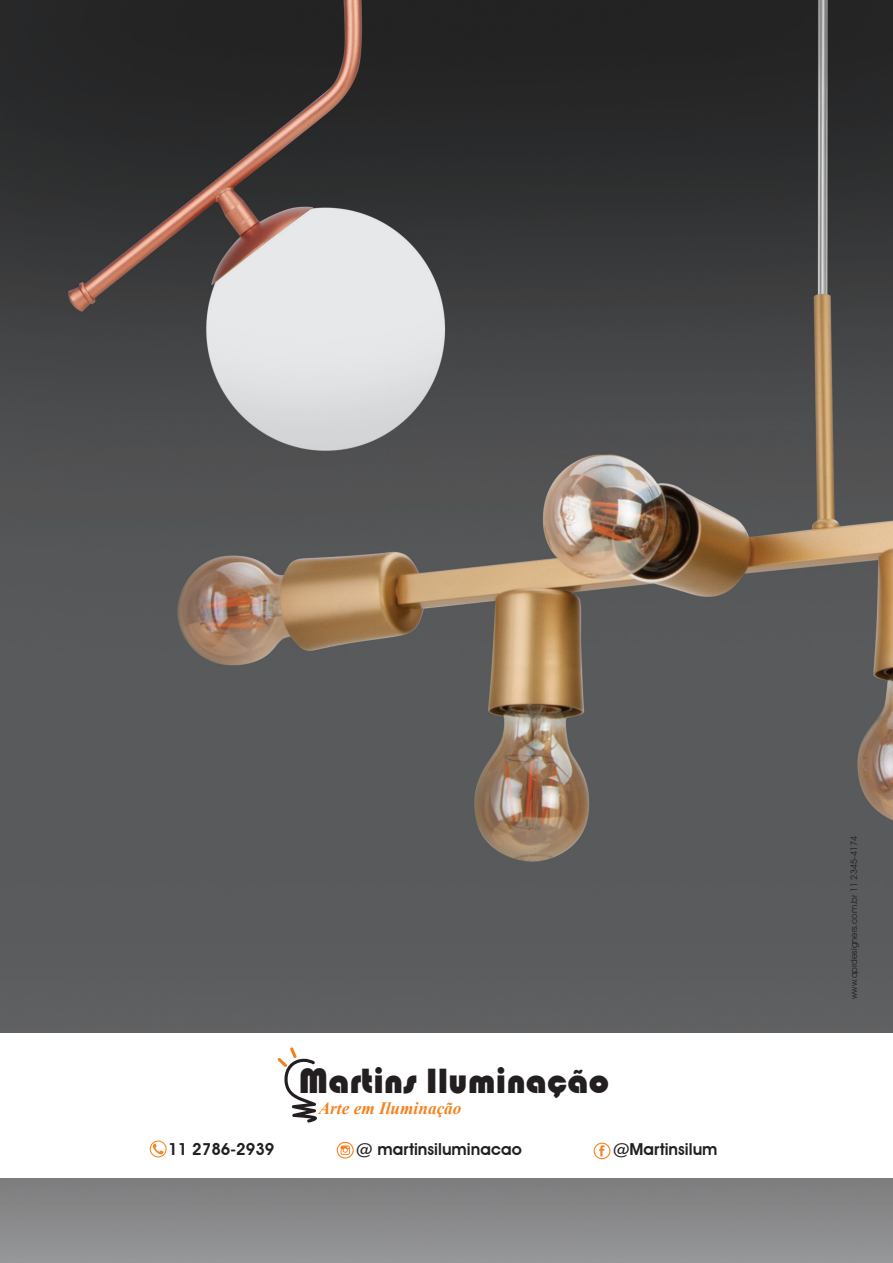
<style>
.page{position:relative;width:893px;height:1263px;background:#fff}
.page>*{position:absolute;margin:0;border:0;box-sizing:border-box;transform-origin:0 0}
.t1{font:36.15px "Bauhaus 93";color:#231f20}
.t2{font:italic 700 17.25px "Times New Roman";color:#f58220}
.t3{font:600 16.5px "Avant Garde IT Cby BT";color:#231f20}
.t4{font:9px "Avant Garde IT Cby BT";color:#231f20}
</style>
<div class="page">
<img style="left:0;top:0;width:893px;height:1263px">
<div style="left:0;top:1033px;width:893px;height:145px;background:#fff"></div>
<svg style="left:278px;top:1047px;width:39px;height:75px"></svg>
<svg style="left:594px;top:1143px;width:16px;height:16px"></svg>
<svg style="left:337px;top:1142px;width:17px;height:16px"></svg>
<svg style="left:150px;top:1140px;width:17px;height:17px"></svg>
<h1 class="t1" style="left:299px;top:1060px;width:311px">Martins Iluminação</h1>
<p class="t2" style="left:319px;top:1096px;width:144px">Arte em Iluminação</p>
<p class="t3" style="left:168px;top:1139px;width:108px">11 2786-2939</p>
<p class="t3" style="left:356px;top:1139px;width:167px">@ martinsiluminacao</p>
<p class="t3" style="left:613px;top:1139px;width:106px">@Martinsilum</p>
<p class="t4" style="left:849px;top:999px;width:164px;rotate:-90deg">www.aprdesigners.com.br 11 2345-4174</p>
</div>
